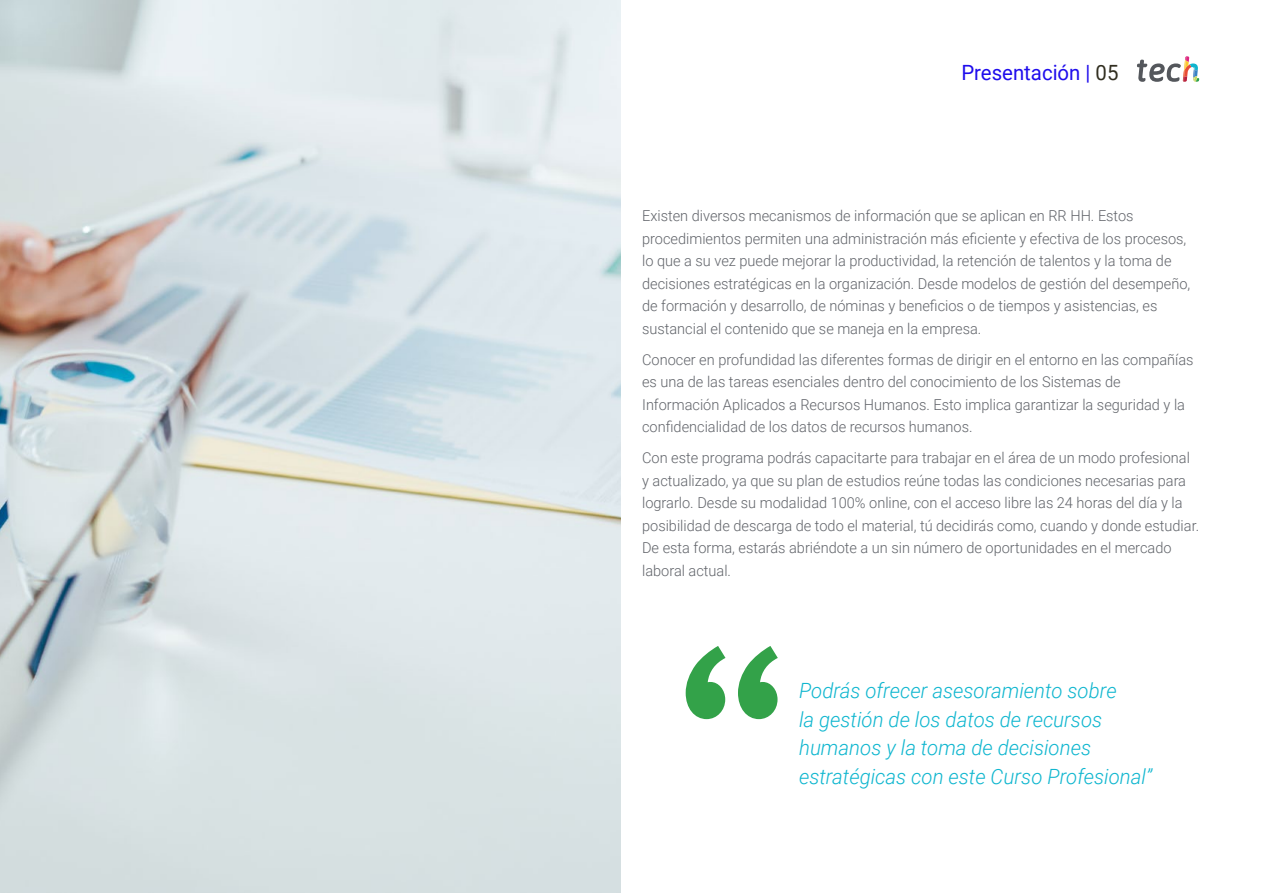
<style>
.page{position:relative;width:1263px;height:893px;background:#fff}
.page>*{position:absolute;margin:0;border:0;box-sizing:border-box;transform-origin:0 0}
.t1{font:italic 300 21px/28.5px "Roboto";color:#0fb6cf}
.t2{font:21px "Roboto";color:#1f0dec}
.t3{font:300 15px/22.5px "Roboto";color:#61646a}
.s1{color:#312e20}
</style>
<div class="page">
<svg style="left:686px;top:646px;width:92px;height:73px"></svg>
<img style="left:0;top:0;width:621px;height:893px">
<svg style="left:1137px;top:56px;width:62px;height:26px"></svg>
<h1 class="t2" style="left:961px;top:57px;width:159px">Presentación | <span class="s1">05</span></h1>
<p class="t3" style="left:642px;top:204px;width:550px">Existen diversos mecanismos de información que se aplican en RR HH. Estos procedimientos permiten una administración más eficiente y efectiva de los procesos, lo que a su vez puede mejorar la productividad, la retención de talentos y la toma de decisiones estratégicas en la organización. Desde modelos de gestión del desempeño, de formación y desarrollo, de nóminas y beneficios o de tiempos y asistencias, es sustancial el contenido que se maneja en la empresa.</p>
<p class="t3" style="left:642px;top:348px;width:553px">Conocer en profundidad las diferentes formas de dirigir en el entorno en las compañías es una de las tareas esenciales dentro del conocimiento de los Sistemas de Información Aplicados a Recursos Humanos. Esto implica garantizar la seguridad y la confidencialidad de los datos de recursos humanos.</p>
<p class="t3" style="left:642px;top:446px;width:558px">Con este programa podrás capacitarte para trabajar en el área de un modo profesional y actualizado, ya que su plan de estudios reúne todas las condiciones necesarias para lograrlo. Desde su modalidad 100% online, con el acceso libre las 24 horas del día y la posibilidad de descarga de todo el material, tú decidirás como, cuando y donde estudiar.<br>De esta forma, estarás abriéndote a un sin número de oportunidades en el mercado laboral actual.</p>
<h1 class="t1" style="left:799px;top:676px;width:354px">Podrás ofrecer asesoramiento sobre<br>la gestión de los datos de recursos humanos y la toma de decisiones estratégicas con este Curso Profesional”</h1>
</div>
